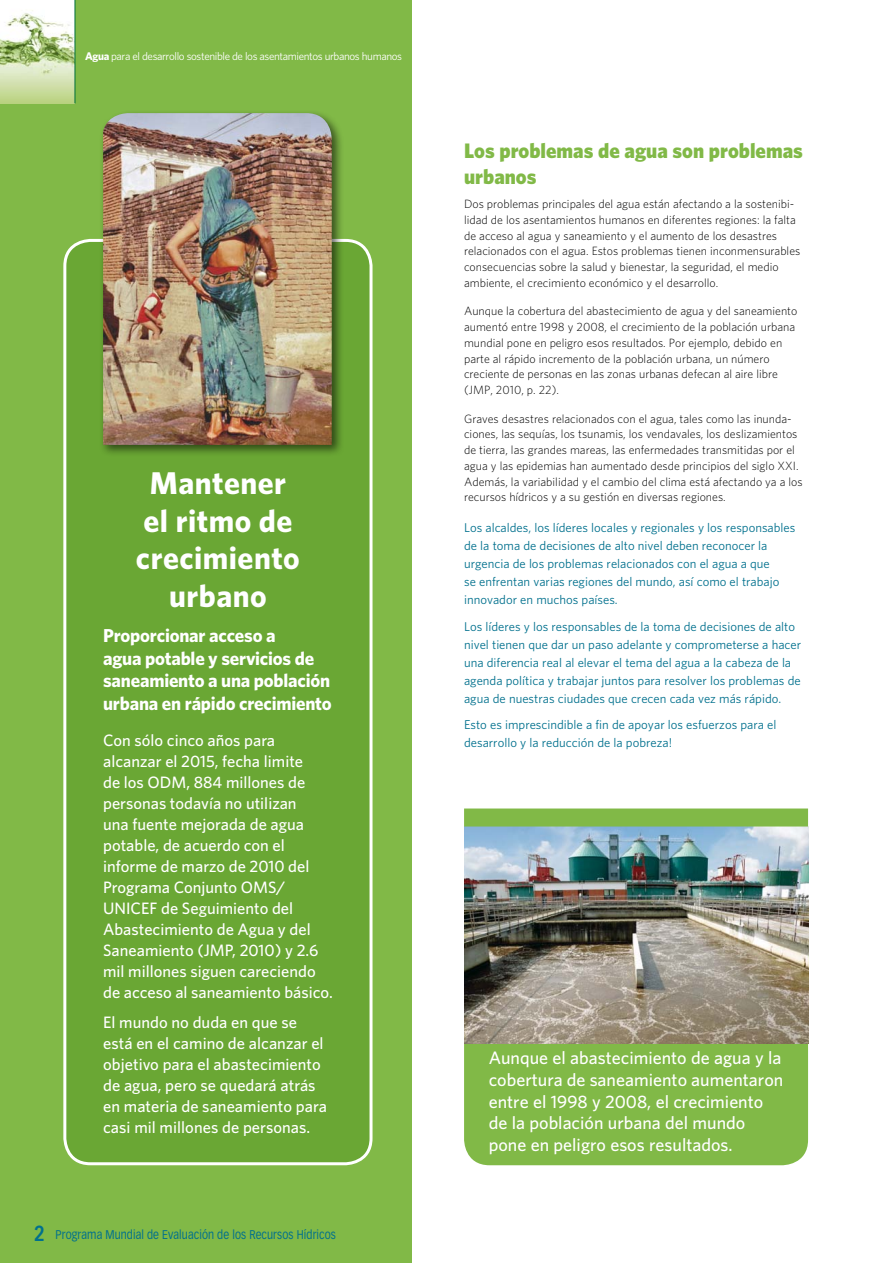
<style>
.page{position:relative;width:893px;height:1263px;background:#fff}
.page>*{position:absolute;margin:0;border:0;box-sizing:border-box;transform-origin:0 0}
.t1{font:700 31.5px/37.8px "Whitney";letter-spacing:.015em;color:#fff;text-align:center}
.t2{font:900 21px/25.5px "Whitney";color:#81b947}
.t3{font:700 18.75px/22.5px "Whitney";letter-spacing:-.01em;color:#fff}
.t4{font:500 18px/21.6px "Whitney";color:#fff}
.t5{font:500 16.5px/21px "Whitney";color:#fff}
.t6{font:12.75px/18px "Whitney";color:#00708d}
.t7{font:12.45px "Vectora LT Std";letter-spacing:.01em;color:#00708d;scale:.85 1}
.t8{font:300 12px/15.8px "Whitney";color:#000}
.t9{font:11.1px "Whitney";letter-spacing:-.035em;color:#fff}
.s1{font-weight:700}
.s2{font-weight:700;font-size:21.3px}
</style>
<div class="page">
<div style="left:0;top:0;width:412px;height:1263px;background:#81b947"></div>
<div style="left:65px;top:240px;width:306px;height:924px;background:#6aa734;border-radius:26px"></div>
<div style="left:464px;top:965px;width:344px;height:200px;background:#81b947;border-radius:26px"></div>
<img style="left:464px;top:826px;width:344px;height:218px">
<img style="left:0;top:0;width:75px;height:103px">
<hr style="left:75px;top:0;width:1px;height:103px;background:#006f3c">
<div style="left:63px;top:239px;width:309px;height:926px;border:3px solid #fff;border-radius:26px"></div>
<div style="left:99px;top:109px;width:245px;height:348px;background:#000;opacity:.56"></div>
<img style="left:103px;top:113px;width:229px;height:332px">
<div style="left:464px;top:808px;width:344px;height:18px;background:#81b947"></div>
<p class="t9" style="left:85px;top:48px;width:318px"><span class="s1">Agua</span> para el desarrollo sostenible de los asentamientos urbanos humanos</p>
<h1 class="t1" style="left:136px;top:463px;width:165px">Mantener el ritmo de crecimiento urbano</h1>
<h3 class="t3" style="left:103px;top:624px;width:230px">Proporcionar acceso a<br>agua potable y servicios de saneamiento a una población urbana en rápido crecimiento</h3>
<p class="t5" style="left:103px;top:730px;width:231px">Con sólo cinco años para alcanzar el 2015, fecha limite<br>de los ODM, 884 millones de personas todavía no utilizan<br>una fuente mejorada de agua potable, de acuerdo con el informe de marzo de 2010 del<br>Programa Conjunto OMS/<br>UNICEF de Seguimiento del<br>Abastecimiento de Agua y del<br>Saneamiento (JMP, 2010) y 2.6 mil millones siguen careciendo de acceso al saneamiento básico.</p>
<h3 class="t5" style="left:103px;top:1011px;width:225px">El mundo no duda en que se está en el camino de alcanzar el objetivo para el abastecimiento de agua, pero se quedará atrás en materia de saneamiento para casi mil millones de personas.</h3>
<p class="t7" style="left:34px;top:1227px;width:357px"><span class="s2">2</span> Programa Mundial de Evaluación de los Recursos Hídricos</p>
<h2 class="t2" style="left:464px;top:138px;width:340px">Los problemas de agua son problemas urbanos</h2>
<p class="t8" style="left:464px;top:196px;width:338px">Dos problemas principales del agua están afectando a la sostenibi&shy;lidad de los asentamientos humanos en diferentes regiones: la falta de acceso al agua y saneamiento y el aumento de los desastres relacionados con el agua. Estos problemas tienen inconmensurables consecuencias sobre la salud y bienestar, la seguridad, el medio ambiente, el crecimiento económico y el desarrollo.</p>
<p class="t8" style="left:464px;top:303px;width:335px">Aunque la cobertura del abastecimiento de agua y del saneamiento aumentó entre 1998 y 2008, el crecimiento de la población urbana mundial pone en peligro esos resultados. Por ejemplo, debido en parte al rápido incremento de la población urbana, un número creciente de personas en las zonas urbanas defecan al aire libre (JMP, 2010, p. 22).</p>
<p class="t8" style="left:464px;top:410px;width:340px">Graves desastres relacionados con el agua, tales como las inunda&shy;ciones, las sequías, los tsunamis, los vendavales, los deslizamientos de tierra, las grandes mareas, las enfermedades transmitidas por el agua y las epidemias han aumentado desde principios del siglo XXI.<br>Además, la variabilidad y el cambio del clima está afectando ya a los recursos hídricos y a su gestión en diversas regiones.</p>
<p class="t6" style="left:464px;top:518px;width:333px">Los alcaldes, los líderes locales y regionales y los responsables de la toma de decisiones de alto nivel deben reconocer la urgencia de los problemas relacionados con el agua a que<br>se enfrentan varias regiones del mundo, así como el trabajo innovador en muchos países.</p>
<p class="t6" style="left:464px;top:617px;width:339px">Los líderes y los responsables de la toma de decisiones de alto nivel tienen que dar un paso adelante y comprometerse a hacer una diferencia real al elevar el tema del agua a la cabeza de la agenda política y trabajar juntos para resolver los problemas de agua de nuestras ciudades que crecen cada vez más rápido.</p>
<p class="t6" style="left:464px;top:715px;width:314px">Esto es imprescindible a fin de apoyar los esfuerzos para el desarrollo y la reducción de la pobreza!</p>
<h3 class="t4" style="left:489px;top:1047px;width:296px">Aunque el abastecimiento de agua y la cobertura de saneamiento aumentaron entre el 1998 y 2008, el crecimiento de la población urbana del mundo pone en peligro esos resultados.</h3>
</div>
